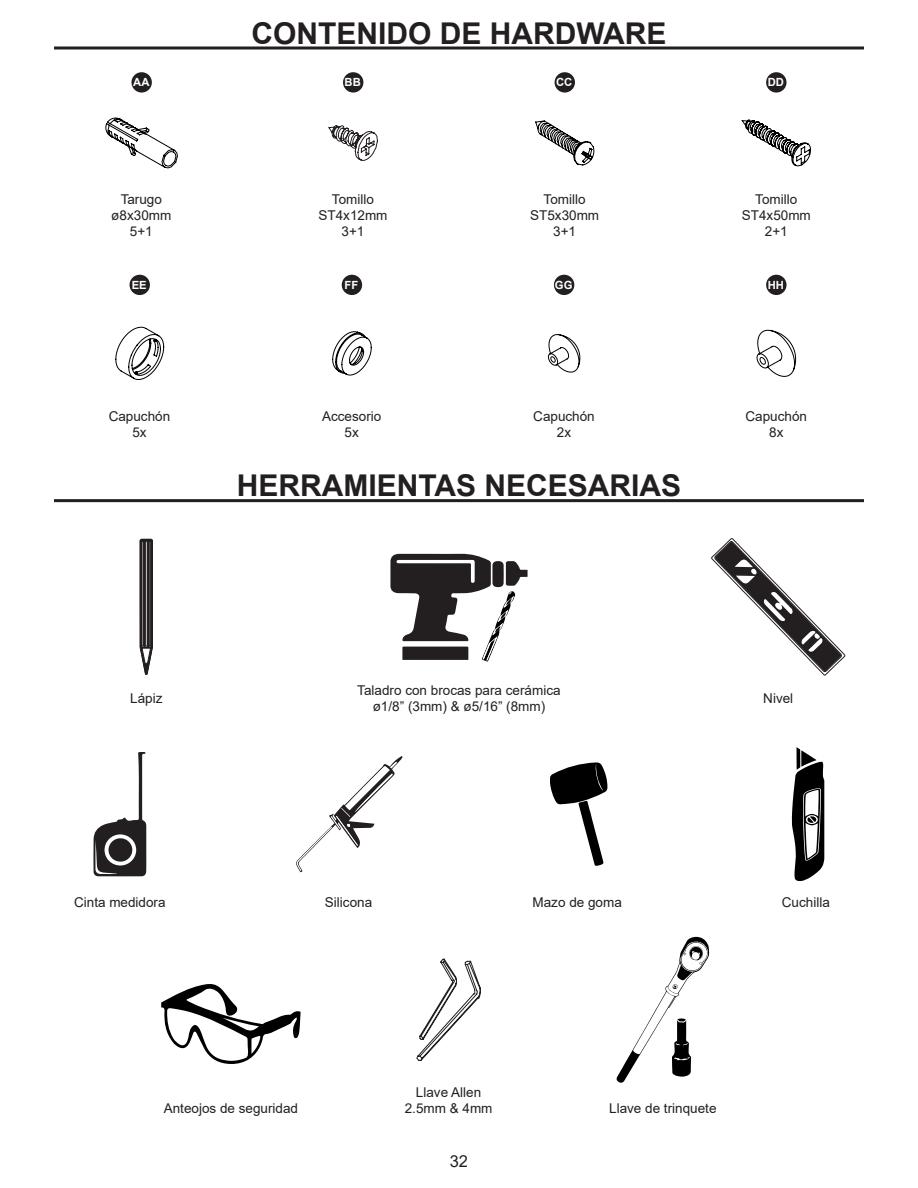
<style>
.page{position:relative;width:918px;height:1188px;background:#fff}
.page>*{position:absolute;margin:0;border:0;box-sizing:border-box;transform-origin:0 0}
.t1{font:700 30px "Arial";color:#231f20}
.t2{font:16.5px "Arial";color:#231f20}
.t3{font:13.5px "Arial";color:#231f20}
.t4{font:700 11.25px "Arial";color:#fff}
</style>
<div class="page">
<hr style="left:54px;top:499px;width:810px;height:3px;background:#231f20">
<svg style="left:54px;top:46px;width:810px;height:4px;background:#595657"></svg>
<svg style="left:416px;top:958px;width:65px;height:103px"></svg>
<svg style="left:617px;top:936px;width:92px;height:147px"></svg>
<svg style="left:711px;top:538px;width:135px;height:138px"></svg>
<svg style="left:161px;top:984px;width:140px;height:80px"></svg>
<svg style="left:140px;top:539px;width:13px;height:136px;background:#504d4d"></svg>
<svg style="left:390px;top:554px;width:138px;height:107px"></svg>
<svg style="left:93px;top:752px;width:53px;height:124px"></svg>
<div style="left:109px;top:838px;width:23px;height:24px;background:#231f20;border-radius:50%"></div>
<svg style="left:296px;top:756px;width:107px;height:116px"></svg>
<svg style="left:550px;top:762px;width:57px;height:104px"></svg>
<svg style="left:792px;top:747px;width:32px;height:134px"></svg>
<div style="left:131px;top:72px;width:21px;height:21px;background:#231f20;border-radius:50%"></div>
<svg style="left:105px;top:117px;width:73px;height:52px"></svg>
<div style="left:766px;top:72px;width:21px;height:21px;background:#231f20;border-radius:50%"></div>
<div style="left:343px;top:72px;width:20px;height:21px;background:#231f20;border-radius:50%"></div>
<div style="left:555px;top:72px;width:20px;height:21px;background:#231f20;border-radius:50%"></div>
<svg style="left:535px;top:120px;width:59px;height:46px"></svg>
<svg style="left:741px;top:119px;width:70px;height:48px"></svg>
<svg style="left:115px;top:327px;width:49px;height:53px"></svg>
<svg style="left:332px;top:331px;width:40px;height:45px"></svg>
<div style="left:130px;top:275px;width:20px;height:20px;background:#231f20;border-radius:50%"></div>
<div style="left:342px;top:275px;width:20px;height:20px;background:#231f20;border-radius:50%"></div>
<svg style="left:328px;top:125px;width:50px;height:36px"></svg>
<svg style="left:548px;top:334px;width:32px;height:39px"></svg>
<svg style="left:756px;top:330px;width:40px;height:47px"></svg>
<div style="left:554px;top:275px;width:20px;height:20px;background:#231f20;border-radius:50%"></div>
<div style="left:766px;top:275px;width:21px;height:20px;background:#231f20;border-radius:50%"></div>
<p class="t4" style="left:133px;top:75px;width:18px">AA</p>
<p class="t3" style="left:121px;top:190px;width:43px">Tarugo</p>
<p class="t3" style="left:111px;top:206px;width:62px">ø8x30mm</p>
<p class="t3" style="left:130px;top:222px;width:24px">5+1</p>
<p class="t1" style="left:251px;top:12px;width:416px">CONTENIDO DE HARDWARE</p>
<p class="t4" style="left:345px;top:75px;width:18px">BB</p>
<p class="t4" style="left:556px;top:75px;width:18px">CC</p>
<p class="t4" style="left:768px;top:75px;width:18px">DD</p>
<p class="t3" style="left:332px;top:190px;width:43px">Tomillo</p>
<p class="t3" style="left:318px;top:206px;width:71px">ST4x12mm</p>
<p class="t3" style="left:342px;top:222px;width:24px">3+1</p>
<p class="t3" style="left:544px;top:190px;width:43px">Tomillo</p>
<p class="t3" style="left:530px;top:206px;width:71px">ST5x30mm</p>
<p class="t3" style="left:553px;top:222px;width:24px">3+1</p>
<p class="t3" style="left:755px;top:190px;width:43px">Tomillo</p>
<p class="t3" style="left:742px;top:206px;width:71px">ST4x50mm</p>
<p class="t3" style="left:765px;top:222px;width:24px">2+1</p>
<p class="t4" style="left:132px;top:277px;width:17px">EE</p>
<p class="t4" style="left:345px;top:277px;width:15px">FF</p>
<p class="t4" style="left:555px;top:277px;width:19px">GG</p>
<p class="t4" style="left:768px;top:277px;width:18px">HH</p>
<p class="t3" style="left:109px;top:407px;width:63px">Capuchón</p>
<p class="t3" style="left:132px;top:423px;width:16px">5x</p>
<p class="t3" style="left:322px;top:407px;width:61px">Accesorio</p>
<p class="t3" style="left:345px;top:423px;width:16px">5x</p>
<p class="t3" style="left:533px;top:407px;width:63px">Capuchón</p>
<p class="t3" style="left:557px;top:423px;width:16px">2x</p>
<p class="t3" style="left:746px;top:407px;width:63px">Capuchón</p>
<p class="t3" style="left:769px;top:423px;width:16px">8x</p>
<p class="t1" style="left:237px;top:464px;width:446px">HERRAMIENTAS NECESARIAS</p>
<p class="t3" style="left:357px;top:681px;width:205px">Taladro con brocas para cerámica</p>
<p class="t3" style="left:373px;top:697px;width:174px">ø1/8” (3mm) &amp; ø5/16” (8mm)</p>
<p class="t3" style="left:130px;top:689px;width:34px">Lápiz</p>
<p class="t3" style="left:763px;top:689px;width:31px">Nivel</p>
<p class="t3" style="left:74px;top:893px;width:93px">Cinta medidora</p>
<p class="t3" style="left:325px;top:893px;width:49px">Silicona</p>
<p class="t3" style="left:533px;top:893px;width:91px">Mazo de goma</p>
<p class="t3" style="left:782px;top:893px;width:50px">Cuchilla</p>
<p class="t3" style="left:164px;top:1099px;width:136px">Anteojos de seguridad</p>
<p class="t3" style="left:416px;top:1082px;width:67px">Llave Allen</p>
<p class="t3" style="left:405px;top:1099px;width:89px">2.5mm &amp; 4mm</p>
<p class="t3" style="left:609px;top:1099px;width:109px">Llave de trinquete</p>
<p class="t2" style="left:450px;top:1150px;width:20px">32</p>
</div>
